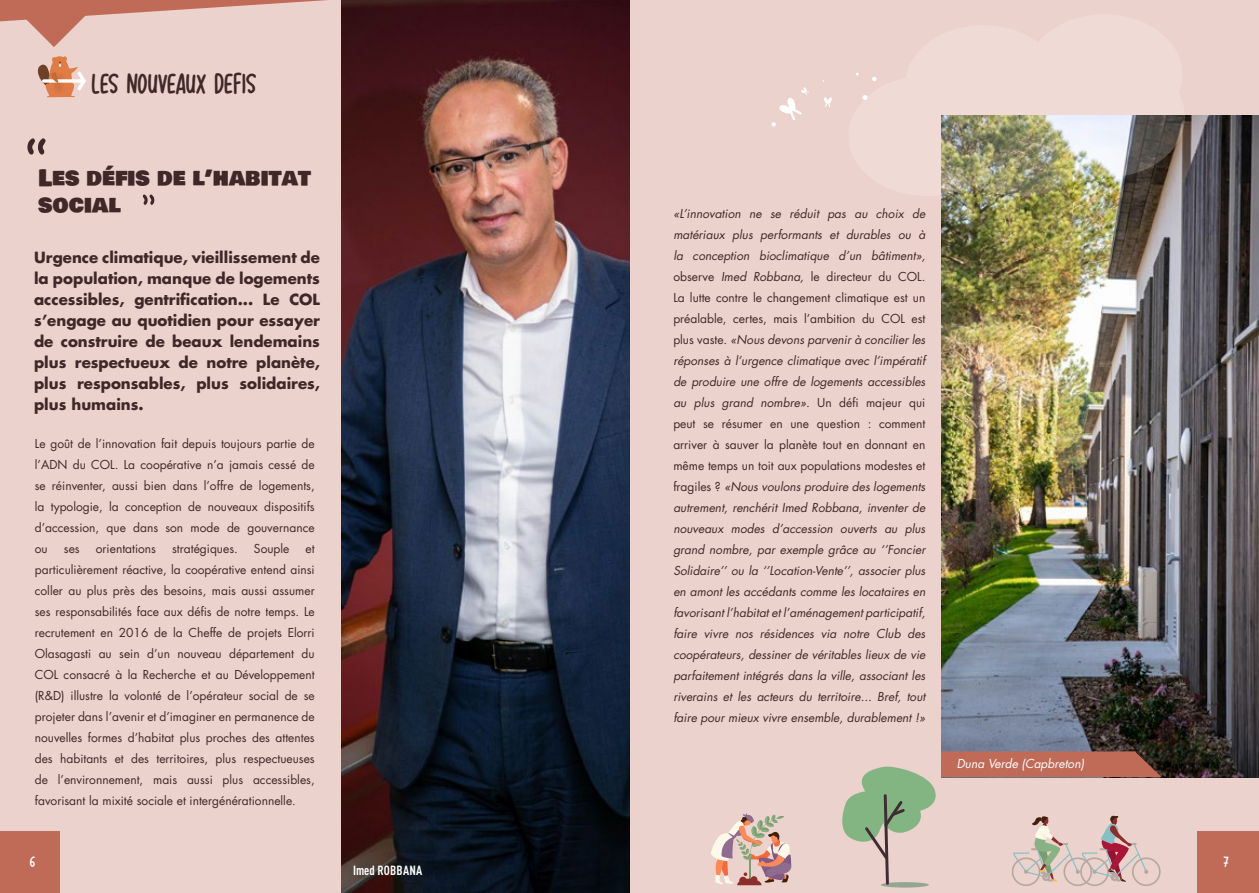
<style>
.page{position:relative;width:1259px;height:893px;background:#ecd2cd}
.page>*{position:absolute;margin:0;border:0;box-sizing:border-box;transform-origin:0 0}
.t1{font:22.5px/27px "Bowlby One SC";color:#402828}
.t2{font:22.5px "Lovehearts XYZ";color:#402828}
.t3{font:700 15px/21px "Futura LT";color:#402828;text-align:justify}
.t4{font:700 condensed 13.2px "DIN Pro";letter-spacing:.015em;color:#fff}
.t5{font:italic 12px/21px "Futura LT";color:#402828;text-align:justify}
.t6{font:12px/21px "Futura LT";color:#402828;text-align:justify}
.t7{font:italic 12px "Futura LT";color:#fff}
.t8{font:12px "Lovehearts XYZ";color:#fff}
.s1{font-style:normal}
</style>
<div class="page">
<svg style="left:0;top:0;width:328px;height:47px"></svg>
<img style="left:341px;top:0;width:288px;height:893px">
<img style="left:941px;top:116px;width:318px;height:661px">
<svg style="left:824px;top:97px;width:8px;height:10px"></svg>
<svg style="left:771px;top:87px;width:38px;height:40px"></svg>
<svg style="left:38px;top:56px;width:48px;height:41px"></svg>
<div style="left:0;top:832px;width:60px;height:61px;background:#c06a58"></div>
<div style="left:1197px;top:832px;width:62px;height:61px;background:#c06a58"></div>
<svg style="left:27px;top:138px;width:19px;height:17px"></svg>
<svg style="left:143px;top:195px;width:11px;height:10px"></svg>
<img style="left:856px;top:73px;width:329px;height:123px">
<svg style="left:711px;top:813px;width:81px;height:72px"></svg>
<svg style="left:881px;top:882px;width:48px;height:6px"></svg>
<svg style="left:842px;top:751px;width:319px;height:136px"></svg>
<h1 class="t2" style="left:91px;top:71px;width:167px">LES NOUVEAUx DEFIS</h1>
<h1 class="t1" style="left:38px;top:165px;width:274px">Les défis de l’habitat social</h1>
<p class="t3" style="left:34px;top:247px;width:287px">Urgence climatique, vieillissement de la population, manque de logements accessibles, gentrification... Le COL s’engage au quotidien pour essayer de construire de beaux lendemains plus respectueux de notre planète, plus responsables, plus solidaires, plus humains.</p>
<p class="t6" style="left:35px;top:433px;width:281px">Le goût de l’innovation fait depuis toujours partie de l’ADN du COL. La coopérative n’a jamais cessé de se réinventer, aussi bien dans l’offre de logements, la typologie, la conception de nouveaux dispositifs d’accession, que dans son mode de gouvernance ou</p>
<p class="t6" style="left:64px;top:538px;width:17px">ses</p>
<p class="t6" style="left:96px;top:538px;width:62px">orientations</p>
<p class="t6" style="left:172px;top:538px;width:67px">stratégiques.</p>
<p class="t6" style="left:254px;top:538px;width:37px">Souple</p>
<p class="t6" style="left:35px;top:538px;width:281px;text-indent:271px">et particulièrement réactive, la coopérative entend ainsi coller au plus près des besoins, mais aussi assumer ses responsabilités face aux défis de notre temps. Le recrutement en 2016 de la Cheffe de projets Elorri Olasagasti au sein d’un nouveau département du COL consacré à la Recherche et au Développement (R&amp;D) illustre la volonté de l’opérateur social de se projeter dans l’avenir et d’imaginer en permanence de nouvelles formes d’habitat plus proches des attentes des habitants et des territoires, plus respectueuses de l’environnement, mais aussi plus accessibles, favorisant la mixité sociale et intergénérationnelle.</p>
<p class="t5" style="left:673px;top:203px;width:254px">«L’innovation ne se réduit pas au choix de matériaux plus performants et durables ou à la conception bioclimatique d’un bâtiment», <span class="s1">observe</span> Imed Robbana, <span class="s1">le directeur du COL.<br>La lutte contre le changement climatique est un préalable, certes, mais l’ambition du COL est plus vaste.</span> «Nous devons parvenir à concilier les réponses à l’urgence climatique avec l’impératif de produire une offre de logements accessibles au plus grand nombre». <span class="s1">Un défi majeur qui peut se résumer en une question : comment arriver à sauver la planète tout en donnant en même temps un toit aux populations modestes et fragiles ?</span> «Nous voulons produire des logements autrement, renchérit Imed Robbana, inventer de nouveaux modes d’accession ouverts au plus grand nombre, par exemple grâce au ‘’Foncier Solidaire’’ ou la ‘’Location-Vente’’, associer plus en amont les accédants comme les locataires en favorisant l’habitat et l’aménagement participatif, faire vivre nos résidences via notre Club des coopérateurs, dessiner de véritables lieux de vie parfaitement intégrés dans la ville, associant les riverains et les acteurs du territoire... Bref, tout faire pour mieux vivre ensemble, durablement !»</p>
<p class="t7" style="left:956px;top:756px;width:129px">Duna Verde (Capbreton)</p>
<p class="t8" style="left:30px;top:855px;width:7px">6</p>
<p class="t8" style="left:1223px;top:855px;width:7px">7</p>
<p class="t4" style="left:353px;top:860px;width:71px">Imed ROBBANA</p>
</div>
